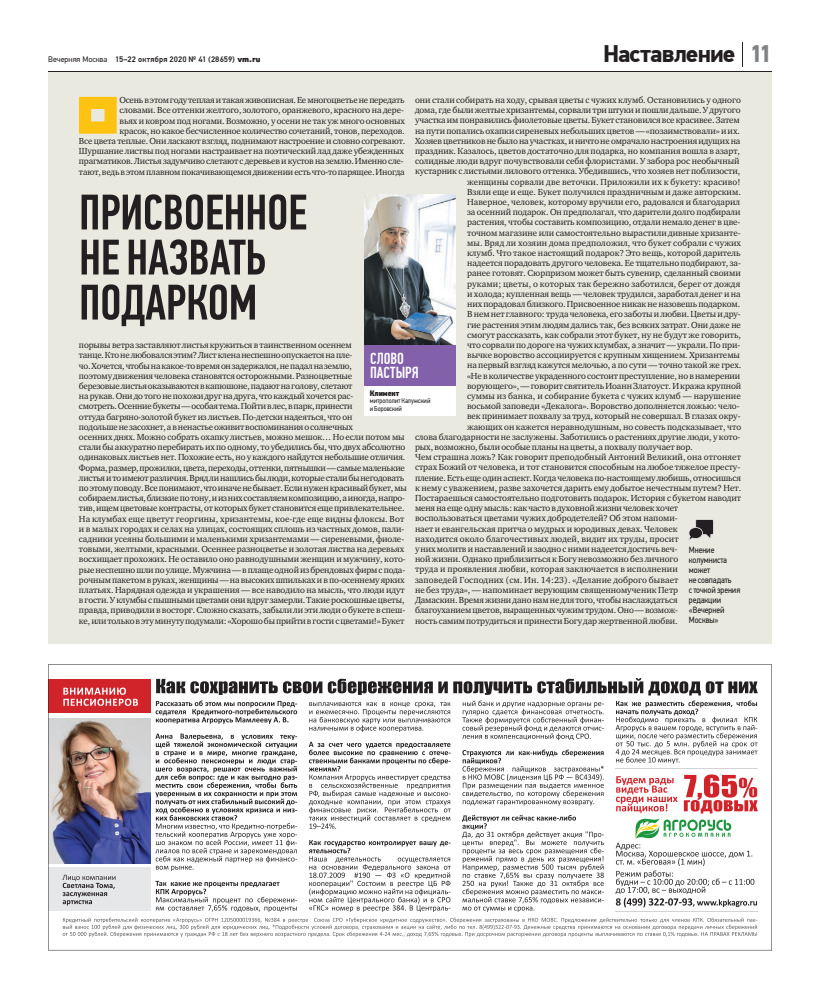
<style>
.page{position:relative;width:820px;height:993px;background:#fff}
.page>*{position:absolute;margin:0;border:0;box-sizing:border-box;transform-origin:0 0}
.t1{font:500 50px/45px "PF Din Text Comp Pro";letter-spacing:-.01em;color:#231f20}
.t2{font:700 24px "PF Din Text Pro";letter-spacing:-.04em;color:#231f20}
.t3{font:500 16px/14px "PF Din Text Comp Pro";color:#fff}
.t4{font:9px/10.2px "Charter ITC";letter-spacing:-.01em;color:#231f20;text-align:right}
.t5{font:9px "Charter ITC";letter-spacing:.01em;color:#231f20}
.t6{font:9px "Charter ITC";letter-spacing:.015em;color:#231f20}
.t7{font:9px/10px "PF Din Text Cond Pro";letter-spacing:-.01em;color:#231f20}
.t8{font:500 8px "PF Din Text Pro";letter-spacing:.01em;color:#231f20}
.t9{font:8px "PF Din Text Cond Pro X Black";letter-spacing:-.01em;color:#231f20}
.t10{font:7px/7.5px "PF Din Text Cond Pro";letter-spacing:-.01em;color:#231f20}
.s1{font-weight:400}
.s2{font-weight:900}
.s3{color:#808285}
</style>
<div class="page">
<hr style="left:48px;top:71px;width:723px;height:1px;background:#231f20">
<div style="left:48px;top:72px;width:723px;height:572px;background:#e9e9df"></div>
<svg style="left:79px;top:97px;width:38px;height:37px"></svg>
<svg style="left:688px;top:519px;width:25px;height:21px"></svg>
<div style="left:364px;top:385px;width:91px;height:30px;background:#fff"></div>
<img style="left:364px;top:195px;width:91px;height:150px">
<div style="left:364px;top:345px;width:91px;height:41px;background:#8361aa"></div>
<svg style="left:48px;top:664px;width:723px;height:285px"></svg>
<p class="t8" style="left:48px;top:54px;width:214px"><span class="s1">Вечерняя Москва</span> 15–22 октября 2020 № 41 (28659) <span class="s2">vm.ru</span></p>
<p class="t2" style="left:602px;top:44px;width:170px">Наставление <span class="s3">11</span></p>
<p class="t4" style="left:79px;top:95px;width:328px">Осень в этом году теплая и такая живописная. Ее многоцветье не передать<br>словами. Все оттенки желтого, золотого, оранжевого, красного на дере-<br>вьях и ковром под ногами. Возможно, у осени не так уж много основных<br>красок, но какое бесчисленное количество сочетаний, тонов, переходов.<br>Все цвета теплые. Они ласкают взгляд, поднимают настроение и словно согревают.<br>Шуршание листвы под ногами настраивает на поэтический лад даже убежденных прагматиков. Листья задумчиво слетают с деревьев и кустов на землю. Именно сле&shy;тают, ведь в этом плавном покачивающемся движении есть что-то парящее. Иногда</p>
<p class="t4" style="left:415px;top:95px;width:327px">они стали собирать на ходу, срывая цветы с чужих клумб. Остановились у одного</p>
<p class="t4" style="left:415px;top:105px;width:327px">дома, где были желтые хризантемы, сорвали три штуки и пошли дальше. У другого</p>
<p class="t4" style="left:415px;top:115px;width:326px">участка им понравились фиолетовые цветы. Букет становился все красивее. Затем</p>
<p class="t4" style="left:415px;top:125px;width:326px">на пути попались охапки сиреневых небольших цветов — «позаимствовали» и их.</p>
<p class="t4" style="left:415px;top:136px;width:327px">Хозяев цветников не было на участках, и ничто не омрачало настроения идущих на</p>
<p class="t4" style="left:415px;top:146px;width:326px">праздник. Казалось, цветов достаточно для подарка, но компания вошла в азарт,</p>
<p class="t4" style="left:415px;top:156px;width:326px">солидные люди вдруг почувствовали себя флористами. У забора рос необычный</p>
<p class="t4" style="left:415px;top:166px;width:326px">кустарник с листьями лилового оттенка. Убедившись, что хозяев нет поблизости,</p>
<p class="t6" style="left:467px;top:176px;width:275px">женщины сорвали две веточки. Приложили их к букету: красиво!</p>
<p class="t4" style="left:467px;top:187px;width:275px">Взяли еще и еще. Букет получился праздничным и даже авторским.</p>
<p class="t4" style="left:467px;top:197px;width:274px">Наверное, человек, которому вручили его, радовался и благодарил</p>
<p class="t4" style="left:467px;top:207px;width:275px">за осенний подарок. Он предполагал, что дарители долго подбирали</p>
<p class="t4" style="left:467px;top:217px;width:275px">растения, чтобы составить композицию, отдали немало денег в цве-</p>
<p class="t4" style="left:467px;top:227px;width:275px">точном магазине или самостоятельно вырастили дивные хризанте-</p>
<p class="t5" style="left:467px;top:237px;width:275px">мы. Вряд ли хозяин дома предположил, что букет собрали с чужих</p>
<p class="t4" style="left:467px;top:248px;width:275px">клумб. Что такое настоящий подарок? Это вещь, которой даритель</p>
<p class="t4" style="left:467px;top:258px;width:275px">надеется порадовать другого человека. Ее тщательно подбирают, за-</p>
<p class="t4" style="left:467px;top:268px;width:275px">ранее готовят. Сюрпризом может быть сувенир, сделанный своими</p>
<p class="t6" style="left:467px;top:278px;width:274px">руками; цветы, о которых так бережно заботился, берег от дождя</p>
<p class="t4" style="left:467px;top:288px;width:275px">и холода; купленная вещь — человек трудился, заработал денег и на</p>
<p class="t4" style="left:467px;top:299px;width:274px">них порадовал близкого. Присвоенное никак не назовешь подарком.</p>
<p class="t4" style="left:467px;top:309px;width:275px">В нем нет главного: труда человека, его заботы и любви. Цветы и дру-</p>
<p class="t4" style="left:467px;top:319px;width:275px">гие растения этим людям дались так, без всяких затрат. Они даже не</p>
<p class="t4" style="left:467px;top:329px;width:275px">смогут рассказать, как собрали этот букет, ну не будут же говорить,</p>
<p class="t4" style="left:467px;top:339px;width:275px">что сорвали по дороге на чужих клумбах, а значит — украли. По при-</p>
<p class="t4" style="left:467px;top:350px;width:274px">вычке воровство ассоциируется с крупным хищением. Хризантемы</p>
<p class="t4" style="left:467px;top:360px;width:276px">на первый взгляд кажутся мелочью, а по сути — точно такой же грех.</p>
<p class="t4" style="left:467px;top:370px;width:274px">«Не в количестве украденного состоит преступление, но в намерении</p>
<p class="t4" style="left:467px;top:380px;width:275px">ворующего», — говорит святитель Иоанн Златоуст. И кража крупной</p>
<p class="t5" style="left:467px;top:390px;width:275px">суммы из банка, и собирание букета с чужих клумб — нарушение</p>
<p class="t4" style="left:467px;top:401px;width:274px">восьмой заповеди «Декалога». Воровство дополняется ложью: чело-</p>
<p class="t4" style="left:467px;top:411px;width:275px">век принимает похвалу за труд, который не совершал. В глазах окру-</p>
<p class="t4" style="left:467px;top:421px;width:275px">жающих он кажется неравнодушным, но совесть подсказывает, что</p>
<p class="t4" style="left:415px;top:431px;width:327px">слова благодарности не заслужены. Заботились о растениях другие люди, у кото-</p>
<p class="t4" style="left:415px;top:441px;width:279px">рых, возможно, были особые планы на цветы, а похвалу получает вор.</p>
<p class="t4" style="left:415px;top:452px;width:327px">Чем страшна ложь? Как говорит преподобный Антоний Великий, она отгоняет</p>
<p class="t4" style="left:415px;top:462px;width:326px">страх Божий от человека, и тот становится способным на любое тяжелое престу-</p>
<p class="t4" style="left:415px;top:472px;width:327px">пление. Есть еще один аспект. Когда человека по-настоящему любишь, относишься</p>
<p class="t4" style="left:415px;top:482px;width:327px">к нему с уважением, разве захочется дарить ему добытое нечестным путем? Нет.</p>
<p class="t4" style="left:415px;top:492px;width:327px">Постараешься самостоятельно подготовить подарок. История с букетом наводит</p>
<p class="t4" style="left:415px;top:503px;width:264px">меня на еще одну мысль: как часто в духовной жизни человек хочет</p>
<p class="t4" style="left:415px;top:513px;width:264px">воспользоваться цветами чужих добродетелей? Об этом напоми-</p>
<p class="t4" style="left:415px;top:523px;width:264px">нает и евангельская притча о мудрых и юродивых девах. Человек</p>
<p class="t5" style="left:415px;top:533px;width:265px">находится около благочестивых людей, видит их труды, просит</p>
<p class="t4" style="left:415px;top:543px;width:264px">у них молитв и наставлений и заодно с ними надеется достичь веч-</p>
<p class="t4" style="left:415px;top:554px;width:264px">ной жизни. Однако приблизиться к Богу невозможно без личного</p>
<p class="t5" style="left:415px;top:563px;width:264px">труда и проявления любви, которая заключается в исполнении</p>
<p class="t5" style="left:415px;top:573px;width:265px">заповедей Господних (см. Ин. 14:23). «Делание доброго бывает</p>
<p class="t4" style="left:415px;top:584px;width:265px">не без труда», — напоминает верующим священномученик Петр</p>
<p class="t4" style="left:415px;top:594px;width:264px">Дамаскин. Время жизни дано нам не для того, чтобы наслаждаться</p>
<p class="t4" style="left:415px;top:605px;width:264px">благоуханием цветов, выращенных чужим трудом. Оно — возмож-</p>
<p class="t4" style="left:415px;top:615px;width:264px">ность самим потрудиться и принести Богу дар жертвенной любви.</p>
<p class="t1" style="left:79px;top:194px;width:229px">ПРИСВОЕННОЕ<br>НЕ НАЗВАТЬ<br>ПОДАРКОМ</p>
<p class="t4" style="left:79px;top:340px;width:329px;text-align:left">порывы ветра заставляют листья кружиться в таинственном осеннем<br>танце. Кто не любовался этим? Лист клена неспешно опускается на пле-<br>чо. Хочется, чтобы на какое-то время он задержался, не падал на землю,<br>поэтому движения человека становятся осторожными. Разноцветные<br>березовые листья оказываются в капюшоне, падают на голову, слетают<br>на рукав. Они до того не похожи друг на друга, что каждый хочется рас-<br>смотреть. Осенние букеты — особая тема. Пойти в лес, в парк, принести<br>оттуда багряно-золотой букет из листьев. По-детски надеяться, что он<br>подольше не засохнет, а в ненастье оживит воспоминания о солнечных<br>осенних днях. Можно собрать охапку листьев, можно мешок… Но если потом мы стали бы аккуратно перебирать их по одному, то убедились бы, что двух абсолютно одинаковых листьев нет. Похожие есть, но у каждого найдутся небольшие отличия.<br>Форма, размер, прожилки, цвета, переходы, оттенки, пятнышки — самые маленькие листья и то имеют различия. Вряд ли нашлись бы люди, которые стали бы негодовать по этому поводу. Все понимают, что иначе не бывает. Если нужен красивый букет, мы собираем листья, близкие по тону, и из них составляем композицию, а иногда, напро&shy;тив, ищем цветовые контрасты, от которых букет становится еще привлекательнее.<br>На клумбах еще цветут георгины, хризантемы, кое-где еще видны флоксы. Вот и в малых городах и селах на улицах, состоящих сплошь из частных домов, пали&shy;садники усеяны большими и маленькими хризантемами — сиреневыми, фиоле&shy;товыми, желтыми, красными. Осеннее разноцветье и золотая листва на деревьях восхищает прохожих. Не оставило оно равнодушными женщин и мужчину, кото&shy;рые неспешно шли по улице. Мужчина — в плаще одной из брендовых фирм с пода&shy;рочным пакетом в руках, женщины — на высоких шпильках и в по-осеннему ярких платьях. Нарядная одежда и украшения — все наводило на мысль, что люди идут в гости. У клумбы с пышными цветами они вдруг замерли. Такие роскошные цветы, правда, приводили в восторг. Сложно сказать, забыли ли эти люди о букете в спеш&shy;ке, или только в эту минуту подумали: «Хорошо бы прийти в гости с цветами!» Букет</p>
<p class="t3" style="left:370px;top:353px;width:50px">СЛОВО<br>ПАСТЫРЯ</p>
<p class="t9" style="left:370px;top:390px;width:31px">Климент</p>
<p class="t10" style="left:370px;top:398px;width:62px">митрополит Калужский и Боровский</p>
<p class="t7" style="left:688px;top:545px;width:53px">Мнение колумниста может<br>не совпадать сточкой зрения редакции «Вечерней<br>Москвы»</p>
</div>
